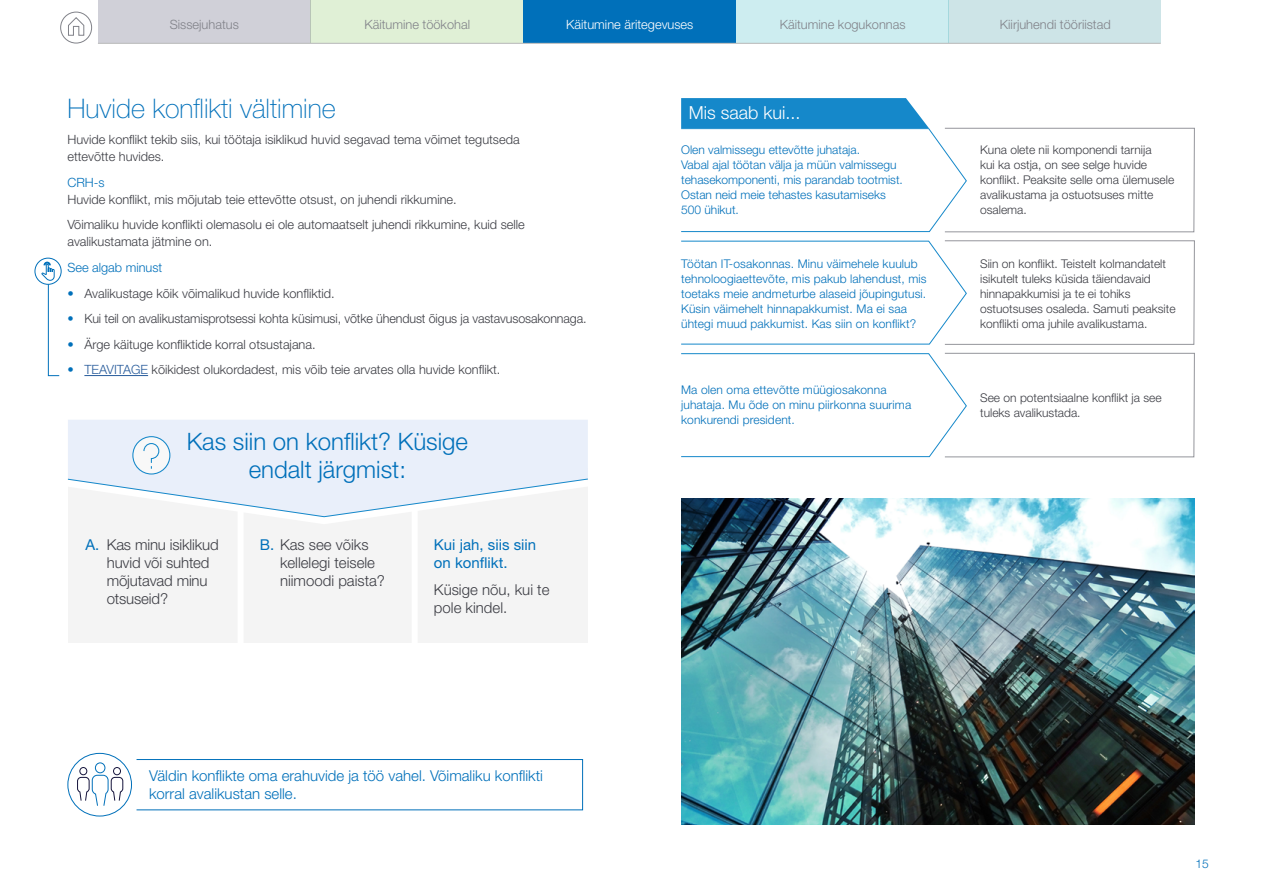
<style>
.page{position:relative;width:1263px;height:893px;background:#fff}
.page>*{position:absolute;margin:0;border:0;box-sizing:border-box;transform-origin:0 0}
.t1{font:100 27px "Helvetica Neue LT Std";color:#0070ba}
.t2{font:300 24px/28.8px "Helvetica Neue LT Std";color:#0070ba;text-align:center}
.t3{font:300 18px "Helvetica Neue LT Std";color:#fff}
.t4{font:300 15px/18px "Helvetica Neue LT Std";color:#3b3c43}
.t5{font:300 15px/18px "Helvetica Neue LT Std";color:#0070ba}
.t6{font:15px/18px "Helvetica Neue LT Std";color:#0070ba}
.t7{font:300 12.75px/17.1px "Helvetica Neue LT Std";color:#3b3c43}
.t8{font:300 12.75px "Helvetica Neue LT Std";color:#818289}
.t9{font:300 12.75px "Helvetica Neue LT Std";color:#fff}
.t10{font:300 12.75px "Helvetica Neue LT Std";color:#0070ba}
.t11{font:300 12px/15px "Helvetica Neue LT Std";letter-spacing:.01em;color:#0070ba}
.t12{font:300 12px/15px "Helvetica Neue LT Std";color:#3b3c43}
.s1{color:#0070ba}
.s2{color:#275b9b}
.s3{font-weight:400;color:#0070ba}
</style>
<div class="page">
<div style="left:948px;top:0;width:213px;height:43px;background:#cde4e7"></div>
<div style="left:736px;top:0;width:212px;height:43px;background:#cdedf0"></div>
<div style="left:311px;top:0;width:212px;height:43px;background:#e0f0d6"></div>
<div style="left:98px;top:0;width:213px;height:43px;background:#d0d0d8"></div>
<div style="left:60px;top:12px;width:32px;height:31px;border:1px solid #818289;border-radius:50%"></div>
<svg style="left:68px;top:17px;width:16px;height:19px"></svg>
<div style="left:523px;top:0;width:213px;height:43px;background:#0070ba"></div>
<hr style="left:98px;top:43px;width:1063px;height:1px;background:#b6b7b7">
<div style="left:415px;top:468px;width:173px;height:175px;background:#f4f4f4"></div>
<div style="left:68px;top:468px;width:347px;height:175px;background:#f4f4f4"></div>
<div style="left:68px;top:420px;width:520px;height:16px;background:#e9effa"></div>
<svg style="left:681px;top:240px;width:514px;height:105px"></svg>
<svg style="left:681px;top:353px;width:514px;height:105px"></svg>
<svg style="left:681px;top:98px;width:514px;height:135px"></svg>
<hr style="left:84px;top:375px;width:64px;height:1px;background:#275b9b">
<img style="left:681px;top:498px;width:514px;height:327px">
<svg style="left:67px;top:753px;width:65px;height:63px"></svg>
<div style="left:114px;top:767px;width:6px;height:8px;background:#fff;border-radius:50%"></div>
<div style="left:113px;top:767px;width:8px;height:8px;border:1px solid #14133b;border-radius:50%"></div>
<div style="left:95px;top:763px;width:10px;height:10px;background:#fff;border-radius:50%"></div>
<div style="left:95px;top:762px;width:10px;height:11px;border:1px solid #0070ba;border-radius:50%"></div>
<div style="left:80px;top:767px;width:7px;height:8px;background:#fff;border-radius:50%"></div>
<div style="left:79px;top:767px;width:8px;height:8px;border:1px solid #14133b;border-radius:50%"></div>
<svg style="left:77px;top:774px;width:47px;height:33px"></svg>
<div style="left:136px;top:759px;width:447px;height:51px;border:1px solid #0070ba"></div>
<svg style="left:67px;top:436px;width:521px;height:88px"></svg>
<svg style="left:35px;top:258px;width:26px;height:26px"></svg>
<div style="left:35px;top:258px;width:27px;height:27px;border:1px solid #0070ba;border-radius:50%"></div>
<svg style="left:41px;top:261px;width:19px;height:115px"></svg>
<div style="left:238px;top:509px;width:6px;height:167px;background:#fff"></div>
<div style="left:412px;top:509px;width:6px;height:167px;background:#fff"></div>
<p class="t8" style="left:170px;top:16px;width:70px">Sissejuhatus</p>
<p class="t8" style="left:364px;top:16px;width:107px">Käitumine töökohal</p>
<p class="t9" style="left:566px;top:16px;width:129px">Käitumine äritegevuses</p>
<p class="t8" style="left:780px;top:16px;width:127px">Käitumine kogukonnas</p>
<p class="t8" style="left:1000px;top:16px;width:112px">Kiirjuhendi tööriistad</p>
<h1 class="t1" style="left:67px;top:93px;width:270px">Huvide konflikti vältimine</h1>
<h3 class="t3" style="left:689px;top:102px;width:113px">Mis saab kui...</h3>
<p class="t7" style="left:67px;top:131px;width:454px">Huvide konflikt tekib siis, kui töötaja isiklikud huvid segavad tema võimet tegutseda ettevõtte huvides.</p>
<p class="t10" style="left:67px;top:175px;width:39px">CRH-s</p>
<p class="t7" style="left:67px;top:186px;width:459px;line-height:25.7px">Huvide konflikt, mis mõjutab teie ettevõtte otsust, on juhendi rikkumine.<br>Võimaliku huvide konflikti olemasolu ei ole automaatselt juhendi rikkumine, kuid selle</p>
<p class="t7" style="left:67px;top:232px;width:146px">avalikustamata jätmine on.</p>
<p class="t10" style="left:67px;top:260px;width:96px">See algab minust</p>
<p class="t7" style="left:67px;top:284px;width:269px"><span class="s1">•</span> Avalikustage kõik võimalikud huvide konfliktid.</p>
<p class="t7" style="left:67px;top:310px;width:521px"><span class="s1">•</span> Kui teil on avalikustamisprotsessi kohta küsimusi, võtke ühendust õigus ja vastavusosakonnaga.</p>
<p class="t7" style="left:67px;top:335px;width:250px"><span class="s1">•</span> Ärge käituge konfliktide korral otsustajana.</p>
<p class="t7" style="left:67px;top:361px;width:435px"><span class="s1">•</span> <span class="s2">TEAVITAGE</span> kõikidest olukordadest, mis võib teie arvates olla huvide konflikt.</p>
<p class="t11" style="left:681px;top:142px;width:223px">Olen valmissegu ettevõtte juhataja.<br>Vabal ajal töötan välja ja müün valmissegu tehasekomponenti, mis parandab tootmist.<br>Ostan neid meie tehastes kasutamiseks 500 ühikut.</p>
<p class="t12" style="left:980px;top:142px;width:196px">Kuna olete nii komponendi tarnija<br>kui ka ostja, on see selge huvide konflikt. Peaksite selle oma ülemusele avalikustama ja ostuotsuses mitte osalema.</p>
<p class="t11" style="left:681px;top:256px;width:247px">Töötan IT-osakonnas. Minu väimehele kuulub tehnoloogiaettevõte, mis pakub lahendust, mis toetaks meie andmeturbe alaseid jõupingutusi.<br>Küsin väimehelt hinnapakkumist. Ma ei saa ühtegi muud pakkumist. Kas siin on konflikt?</p>
<p class="t12" style="left:980px;top:256px;width:197px">Siin on konflikt. Teistelt kolmandatelt isikutelt tuleks küsida täiendavaid hinnapakkumisi ja te ei tohiks ostuotsuses osaleda. Samuti peaksite konflikti oma juhile avalikustama.</p>
<h2 class="t2" style="left:187px;top:426px;width:283px">Kas siin on konflikt? Küsige endalt järgmist:</h2>
<p class="t4" style="left:107px;top:535px;width:113px;text-indent:-21px"><span class="s3">A.</span> Kas minu isiklikud huvid või suhted mõjutavad minu otsuseid?</p>
<p class="t4" style="left:280px;top:535px;width:107px;text-indent:-20px"><span class="s3">B.</span> Kas see võiks kellelegi teisele niimoodi paista?</p>
<p class="t6" style="left:434px;top:535px;width:104px">Kui jah, siis siin on konflikt.</p>
<p class="t4" style="left:434px;top:580px;width:117px">Küsige nõu, kui te pole kindel.</p>
<p class="t11" style="left:681px;top:382px;width:232px">Ma olen oma ettevõtte müügiosakonna juhataja. Mu õde on minu piirkonna suurima konkurendi president.</p>
<p class="t12" style="left:980px;top:390px;width:183px">See on potentsiaalne konflikt ja see tuleks avalikustada.</p>
<p class="t5" style="left:149px;top:766px;width:395px">Väldin konflikte oma erahuvide ja töö vahel. Võimaliku konflikti korral avalikustan selle.</p>
<p class="t11" style="left:1195px;top:855px;width:15px">15</p>
</div>
